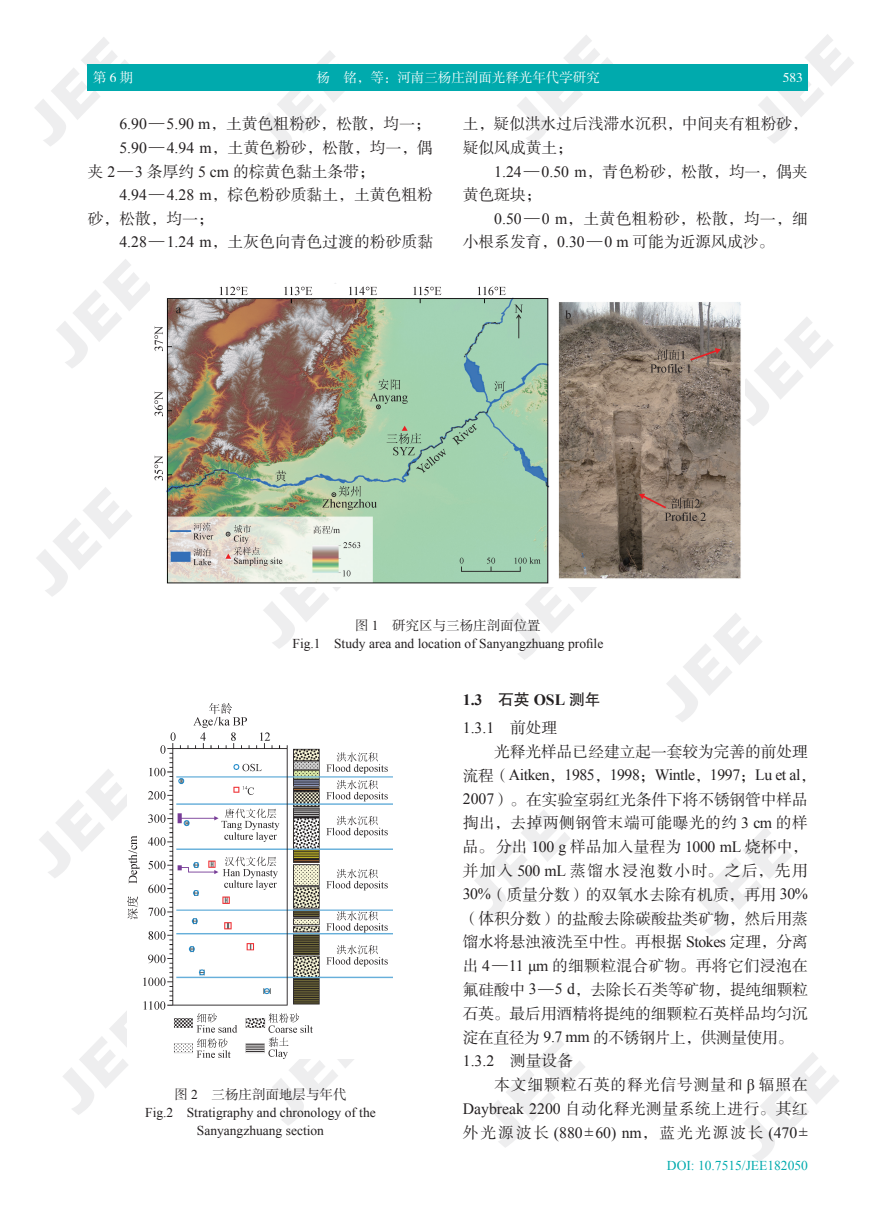
<style>
.page{position:relative;width:893px;height:1212px;background:#fff}
.page>*{position:absolute;margin:0;border:0;box-sizing:border-box;transform-origin:0 0}
.t1{font:15.75px "FZSSJW GB1 0";color:#231f20}
.t2{font:15.75px "Times New Roman";letter-spacing:-.025em;color:#231f20}
.t3{font:15.75px "FZSSJW GB1 0";letter-spacing:.035em;color:#231f20}
.t4{font:15.75px "Times New Roman";color:#231f20}
.t5{font:15.75px "FZSSJW GB1 0";letter-spacing:.02em;color:#231f20}
.t6{font:15.75px "FZSSJW GB1 0";letter-spacing:-.025em;color:#231f20}
.t7{font:15.75px "FZSSJW GB1 0";letter-spacing:.03em;color:#231f20}
.t8{font:15.75px "FZSSJW GB1 0";letter-spacing:.105em;color:#231f20}
.t9{font:15.75px "FZSSJW GB1 0";letter-spacing:.025em;color:#231f20}
.t10{font:15.75px "FZSSJW GB1 0";letter-spacing:.055em;color:#231f20}
.t11{font:700 15.75px/28.5px "Times New Roman";color:#231f20}
.t12{font:13.5px/17.9px "Times New Roman";color:#231f20;text-align:center}
.t13{font:13.5px "FZSSJW GB1 0";color:#fff}
.t14{font:13.5px "Times New Roman";color:#00aaad}
.s1{font-family:"Times New Roman"}
.s2{font-family:"FZSSJW GB1 0"}
.s3{font-family:"FZHTJW GB1 0";font-weight:400}
.s4{font-weight:400}
.s5{font-family:"FZSSJW GB1 0";font-weight:400}
</style>
<div class="page">
<div style="left:88px;top:64px;width:720px;height:27px;background:#00aaad"></div>
<img style="left:128px;top:703px;width:265px;height:355px">
<img style="left:154px;top:286px;width:587px;height:298px">
<svg style="left:496px;top:550px;width:110px;height:34px"></svg>
<svg style="left:260px;top:1015px;width:110px;height:44px"></svg>
<p class="t13" style="left:93px;top:71px;width:42px">第6期</p>
<p class="t13" style="left:316px;top:71px;width:285px">杨 铭，等：河南三杨庄剖面光释光年代学研究</p>
<p class="t13" style="left:783px;top:71px;width:22px">583</p>
<p class="t1" style="left:119px;top:116px;width:313px"><span class="s1">6.90</span>—<span class="s1">5.90 m</span>，土黄色粗粉砂，松散，均一；</p>
<p class="t1" style="left:119px;top:139px;width:315px"><span class="s1">5.90</span>—<span class="s1">4.94 m</span>，土黄色粉砂，松散，均一，偶</p>
<p class="t1" style="left:88px;top:163px;width:288px">夹 <span class="s1">2</span>—<span class="s1">3</span> 条厚约 <span class="s1">5 cm</span> 的棕黄色黏土条带；</p>
<p class="t1" style="left:119px;top:187px;width:315px"><span class="s1">4.94</span>—<span class="s1">4.28 m</span>，棕色粉砂质黏土，土黄色粗粉</p>
<p class="t1" style="left:88px;top:210px;width:127px">砂，松散，均一；</p>
<p class="t1" style="left:119px;top:234px;width:315px"><span class="s1">4.28</span>—<span class="s1">1.24 m</span>，土灰色向青色过渡的粉砂质黏</p>
<p class="t1" style="left:463px;top:116px;width:347px">土，疑似洪水过后浅滞水沉积，中间夹有粗粉砂，</p>
<p class="t1" style="left:463px;top:139px;width:112px">疑似风成黄土；</p>
<p class="t1" style="left:494px;top:163px;width:315px"><span class="s1">1.24</span>—<span class="s1">0.50 m</span>，青色粉砂，松散，均一，偶夹</p>
<p class="t1" style="left:463px;top:187px;width:80px">黄色斑块；</p>
<p class="t9" style="left:494px;top:210px;width:315px"><span class="s1">0.50</span>—<span class="s1">0 m</span>，土黄色粗粉砂，松散，均一，细</p>
<p class="t1" style="left:463px;top:234px;width:313px">小根系发育，<span class="s1">0.30</span> — <span class="s1">0 m</span> 可能为近源风成沙。</p>
<p class="t12" style="left:292px;top:617px;width:312px"><span class="s2">图</span> 1 <span class="s2">研究区与三杨庄剖面位置<br></span>Fig.1 Study area and location of Sanyangzhuang profile</p>
<p class="t12" style="left:145px;top:1085px;width:232px"><span class="s2">图</span> 2 <span class="s2">三杨庄剖面地层与年代<br></span>Fig.2 Stratigraphy and chronology of the<br>Sanyangzhuang section</p>
<p class="t11" style="left:463px;top:685px;width:139px">1.3 <span class="s3">石英</span> OSL <span class="s3">测年<br></span><span class="s4">1.3.1</span> <span class="s5">前处理</span></p>
<p class="t1" style="left:494px;top:743px;width:315px">光释光样品已经建立起一套较为完善的前处理</p>
<p class="t2" style="left:463px;top:764px;width:355px"><span class="s2">流程（</span>Aitken<span class="s2">，</span>1985<span class="s2">，</span>1998<span class="s2">；</span>Wintle<span class="s2">，</span>1997<span class="s2">；</span>Lu et al<span class="s2">，</span></p>
<p class="t1" style="left:463px;top:791px;width:347px"><span class="s1">2007</span>）。在实验室弱红光条件下将不锈钢管中样品</p>
<p class="t7" style="left:463px;top:815px;width:347px">掏出，去掉两侧钢管末端可能曝光的约 <span class="s1">3 cm</span> 的样</p>
<p class="t1" style="left:463px;top:839px;width:347px">品。分出 <span class="s1">100 g</span> 样品加入量程为 <span class="s1">1000 mL</span> 烧杯中，</p>
<p class="t8" style="left:463px;top:862px;width:347px">并加入 <span class="s1">500 mL</span> 蒸馏水浸泡数小时。之后，先用</p>
<p class="t1" style="left:463px;top:886px;width:347px"><span class="s1">30%</span>（质量分数）的双氧水去除有机质，再用 <span class="s1">30%</span></p>
<p class="t1" style="left:463px;top:910px;width:346px">（体积分数）的盐酸去除碳酸盐类矿物，然后用蒸</p>
<p class="t1" style="left:463px;top:934px;width:347px">馏水将悬浊液洗至中性。再根据 <span class="s1">Stokes</span> 定理，分离</p>
<p class="t5" style="left:463px;top:957px;width:347px">出 <span class="s1">4</span>—<span class="s1">11 μm</span> 的细颗粒混合矿物。再将它们浸泡在</p>
<p class="t1" style="left:463px;top:981px;width:347px">氟硅酸中 <span class="s1">3</span>—<span class="s1">5 d</span>，去除长石类等矿物，提纯细颗粒</p>
<p class="t1" style="left:463px;top:1005px;width:347px">石英。最后用酒精将提纯的细颗粒石英样品均匀沉</p>
<p class="t6" style="left:463px;top:1029px;width:332px">淀在直径为 <span class="s1">9.7 mm</span> 的不锈钢片上，供测量使用。</p>
<p class="t2" style="left:463px;top:1050px;width:112px">1.3.2 <span class="s2">测量设备</span></p>
<p class="t10" style="left:494px;top:1076px;width:315px">本文细颗粒石英的释光信号测量和 <span class="s1">β</span> 辐照在</p>
<p class="t3" style="left:463px;top:1100px;width:347px"><span class="s1">Daybreak 2200</span> 自动化释光测量系统上进行。其红</p>
<p class="t4" style="left:463px;top:1122px;width:347px"><span class="s2">外光源波长</span> (880 ±60) nm<span class="s2">，蓝光光源波长</span> (470 ±</p>
<p class="t14" style="left:667px;top:1157px;width:142px">DOI: 10.7515/JEE182050</p>
</div>
